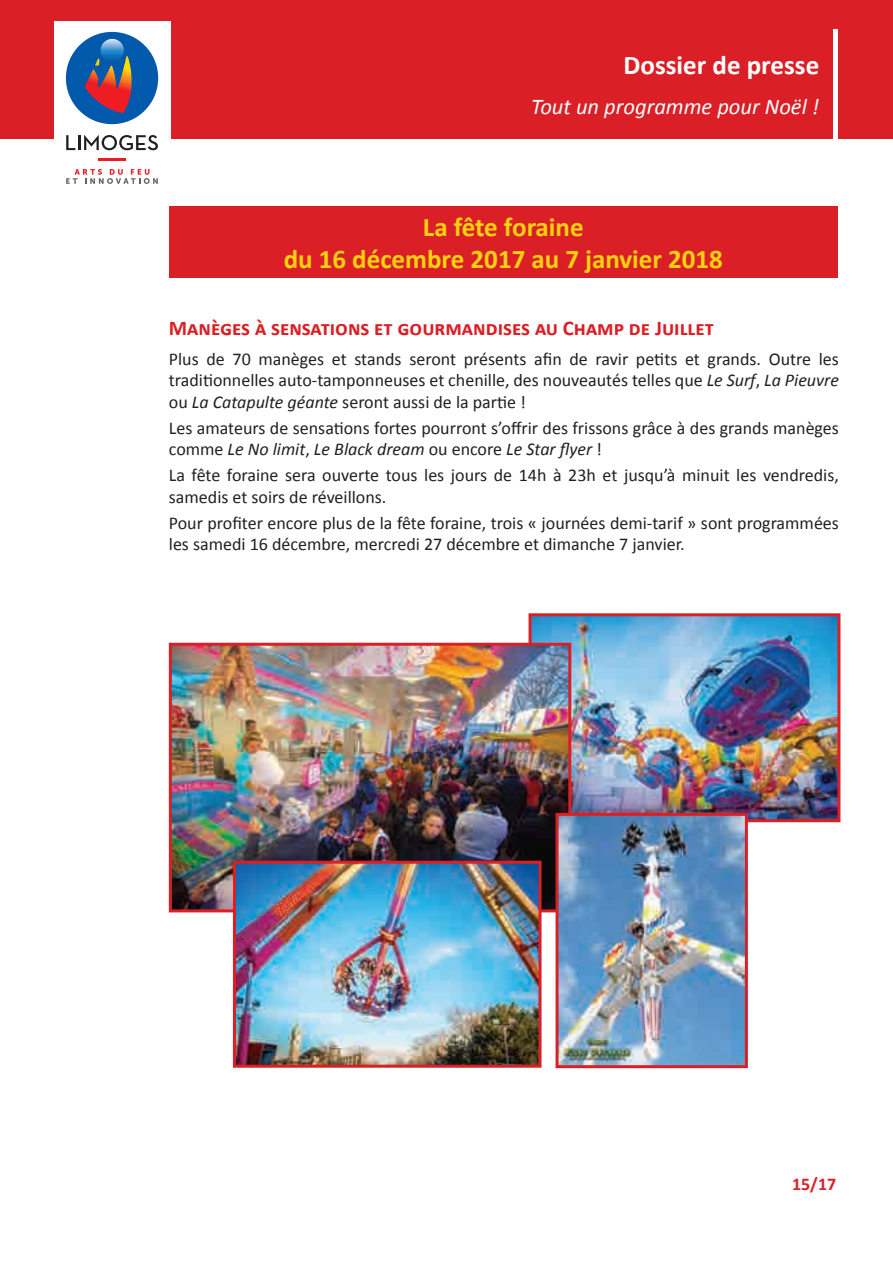
<style>
.page{position:relative;width:893px;height:1263px;background:#fff}
.page>*{position:absolute;margin:0;border:0;box-sizing:border-box;transform-origin:0 0}
.t1{font:700 27px/32.4px "Calibri";color:#fed20f;text-align:center}
.t2{font:700 27px "Calibri";color:#fff}
.t3{font:italic 22.5px "Calibri";color:#fff}
.t4{font:700 21px "Calibri";color:#da2026}
.t5{font:18px/21.6px "Calibri";color:#241f1f}
.t6{font:700 18px "Calibri";color:#da2026}
.s1{font-style:italic}
</style>
<div class="page">
<img style="left:528px;top:613px;width:312px;height:209px">
<div style="left:0;top:0;width:893px;height:139px;background:#da2026"></div>
<div style="left:54px;top:21px;width:116px;height:172px;background:#fff"></div>
<svg style="left:66px;top:169px;width:92px;height:15px"></svg>
<div style="left:66px;top:32px;width:92px;height:92px;background:#0059ab;border-radius:50%"></div>
<svg style="left:85px;top:56px;width:47px;height:57px"></svg>
<svg style="left:101px;top:39px;width:23px;height:23px"></svg>
<svg style="left:66px;top:135px;width:92px;height:15px"></svg>
<hr style="left:98px;top:158px;width:28px;height:3px;background:#ef1923">
<div style="left:833px;top:30px;width:5px;height:109px;background:#fff"></div>
<div style="left:169px;top:206px;width:669px;height:71px;background:#da2026"></div>
<img style="left:169px;top:643px;width:402px;height:269px">
<img style="left:556px;top:813px;width:192px;height:255px">
<img style="left:233px;top:861px;width:309px;height:207px">
<h1 class="t2" style="left:624px;top:46px;width:197px">Dossier de presse</h1>
<p class="t3" style="left:531px;top:91px;width:289px">Tout un programme pour Noël !</p>
<h1 class="t1" style="left:284px;top:210px;width:441px">La fête foraine<br>du 16 décembre 2017 au 7 janvier 2018</h1>
<p class="t4" style="left:169px;top:313px;width:546px">Manèges à sensations et gourmandises au Champ de Juillet</p>
<p class="t5" style="left:169px;top:347px;width:672px;text-align:justify">Plus de 70 manèges et stands seront présents afin de ravir petits et grands. Outre les traditionnelles auto-tamponneuses et chenille, des nouveautés telles que <span class="s1">Le Surf</span>, <span class="s1">La Pieuvre </span>ou <span class="s1">La Catapulte géante</span> seront aussi de la partie !</p>
<p class="t5" style="left:169px;top:417px;width:672px">Les amateurs de sensations fortes pourront s’offrir des frissons grâce à des grands manèges comme <span class="s1">Le No limit</span>, <span class="s1">Le Black dream</span> ou encore <span class="s1">Le Star flyer</span> !</p>
<p class="t5" style="left:169px;top:464px;width:672px">La fête foraine sera ouverte tous les jours de 14h à 23h et jusqu’à minuit les vendredis, samedis et soirs de réveillons.</p>
<p class="t5" style="left:169px;top:511px;width:672px">Pour profiter encore plus de la fête foraine, trois « journées demi-tarif » sont programmées les samedi 16 décembre, mercredi 27 décembre et dimanche 7 janvier.</p>
<p class="t6" style="left:792px;top:1172px;width:46px">15/17</p>
</div>
